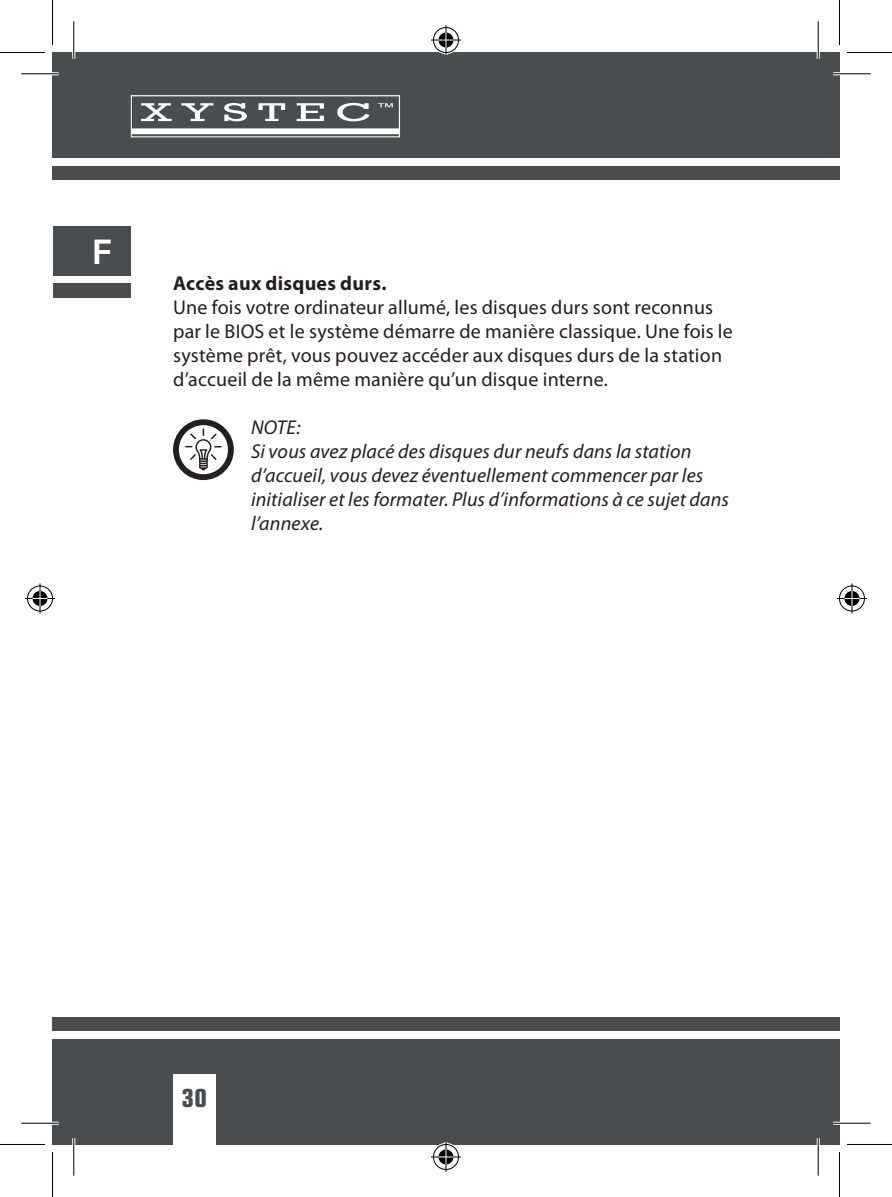
<style>
.page{position:relative;width:892px;height:1197px;background:#fff}
.page>*{position:absolute;margin:0;border:0;box-sizing:border-box;transform-origin:0 0}
.t1{font:600 32.5px "Eurostile";color:#fff}
.t2{font:700 condensed 25px "Eurostile";color:#4b4c4d}
.t3{font:20px/24px "Myriad Pro";letter-spacing:.01em;color:#231f20}
.t4{font:italic 20px/24px "Myriad Pro";letter-spacing:.01em;color:#231f20}
.t5{font:700 20px "Myriad Pro";letter-spacing:.015em;color:#231f20}
</style>
<div class="page">
<div style="left:53px;top:1016px;width:765px;height:128px;background:#4b4c4d"></div>
<div style="left:53px;top:1030px;width:765px;height:8px;background:#fff"></div>
<div style="left:52px;top:52px;width:766px;height:128px;background:#4b4c4d"></div>
<div style="left:52px;top:159px;width:766px;height:7px;background:#fff"></div>
<div style="left:173px;top:1073px;width:42px;height:71px;background:#fff"></div>
<svg style="left:130px;top:95px;width:270px;height:43px"></svg>
<div style="left:52px;top:226px;width:78px;height:50px;background:#4b4c4d"></div>
<div style="left:52px;top:283px;width:78px;height:14px;background:#4b4c4d"></div>
<div style="left:818px;top:1016px;width:21px;height:128px;background:#4b4c4d"></div>
<div style="left:818px;top:1030px;width:21px;height:8px;background:#fff"></div>
<div style="left:818px;top:52px;width:21px;height:128px;background:#4b4c4d"></div>
<div style="left:818px;top:159px;width:21px;height:7px;background:#fff"></div>
<svg style="left:173px;top:419px;width:61px;height:61px"></svg>
<hr style="left:21px;top:72px;width:38px;height:3px;background:#fff">
<hr style="left:833px;top:72px;width:37px;height:3px;background:#fff">
<hr style="left:21px;top:1121px;width:38px;height:3px;background:#fff">
<hr style="left:833px;top:1121px;width:37px;height:3px;background:#fff">
<hr style="left:72px;top:21px;width:3px;height:38px;background:#fff">
<hr style="left:72px;top:1138px;width:3px;height:37px;background:#fff">
<hr style="left:816px;top:21px;width:3px;height:38px;background:#fff">
<hr style="left:816px;top:1138px;width:3px;height:37px;background:#fff">
<hr style="left:21px;top:73px;width:38px;height:1px;background:#000">
<hr style="left:833px;top:73px;width:37px;height:1px;background:#000">
<hr style="left:21px;top:1122px;width:38px;height:1px;background:#000">
<hr style="left:833px;top:1122px;width:37px;height:1px;background:#000">
<hr style="left:73px;top:21px;width:1px;height:38px;background:#000">
<hr style="left:73px;top:1138px;width:1px;height:37px;background:#000">
<hr style="left:817px;top:21px;width:1px;height:38px;background:#000">
<hr style="left:817px;top:1138px;width:1px;height:37px;background:#000">
<hr style="left:0;top:52px;width:45px;height:1px;background:#000">
<hr style="left:847px;top:52px;width:45px;height:1px;background:#000">
<hr style="left:0;top:1143px;width:45px;height:1px;background:#000">
<hr style="left:847px;top:1143px;width:45px;height:1px;background:#000">
<hr style="left:52px;top:0;width:1px;height:45px;background:#000">
<hr style="left:52px;top:1151px;width:1px;height:45px;background:#000">
<hr style="left:839px;top:0;width:1px;height:45px;background:#000">
<hr style="left:839px;top:1151px;width:1px;height:45px;background:#000">
<div style="left:432px;top:26px;width:28px;height:28px;border:3px solid #fff;border-radius:50%"></div>
<svg style="left:431px;top:38px;width:30px;height:4px"></svg>
<hr style="left:444px;top:25px;width:3px;height:30px;background:#fff">
<div style="left:437px;top:31px;width:18px;height:18px;border:3px solid #fff;border-radius:50%"></div>
<div style="left:433px;top:27px;width:26px;height:26px;border:1px solid #000;border-radius:50%"></div>
<hr style="left:431px;top:40px;width:30px;height:1px;background:#000">
<hr style="left:445px;top:25px;width:1px;height:30px;background:#000">
<svg style="left:438px;top:33px;width:15px;height:15px"></svg>
<div style="left:432px;top:1142px;width:28px;height:28px;border:3px solid #fff;border-radius:50%"></div>
<hr style="left:431px;top:1155px;width:30px;height:3px;background:#fff">
<hr style="left:444px;top:1141px;width:3px;height:30px;background:#fff">
<div style="left:437px;top:1147px;width:18px;height:18px;border:3px solid #fff;border-radius:50%"></div>
<div style="left:433px;top:1144px;width:26px;height:25px;border:1px solid #000;border-radius:50%"></div>
<hr style="left:431px;top:1156px;width:30px;height:1px;background:#000">
<hr style="left:445px;top:1141px;width:1px;height:30px;background:#000">
<svg style="left:438px;top:1149px;width:15px;height:15px"></svg>
<div style="left:26px;top:584px;width:28px;height:28px;border:3px solid #fff;border-radius:50%"></div>
<hr style="left:25px;top:597px;width:30px;height:3px;background:#fff">
<svg style="left:38px;top:583px;width:4px;height:30px"></svg>
<div style="left:31px;top:589px;width:18px;height:18px;border:3px solid #fff;border-radius:50%"></div>
<div style="left:27px;top:585px;width:26px;height:26px;border:1px solid #000;border-radius:50%"></div>
<hr style="left:25px;top:598px;width:30px;height:1px;background:#000">
<hr style="left:40px;top:583px;width:1px;height:30px;background:#000">
<svg style="left:33px;top:591px;width:15px;height:15px"></svg>
<div style="left:838px;top:584px;width:28px;height:28px;border:3px solid #fff;border-radius:50%"></div>
<hr style="left:837px;top:597px;width:30px;height:3px;background:#fff">
<hr style="left:850px;top:583px;width:3px;height:30px;background:#fff">
<div style="left:843px;top:589px;width:18px;height:18px;border:3px solid #fff;border-radius:50%"></div>
<div style="left:839px;top:585px;width:25px;height:26px;border:1px solid #000;border-radius:50%"></div>
<hr style="left:837px;top:598px;width:30px;height:1px;background:#000">
<hr style="left:851px;top:583px;width:1px;height:30px;background:#000">
<svg style="left:844px;top:591px;width:15px;height:15px"></svg>
<h1 class="t1" style="left:93px;top:232px;width:20px">F</h1>
<p class="t5" style="left:173px;top:272px;width:215px">Accès aux disques durs.</p>
<p class="t3" style="left:173px;top:295px;width:561px">Une fois votre ordinateur allumé, les disques durs sont reconnus par le BIOS et le système démarre de manière classique. Une fois le système prêt, vous pouvez accéder aux disques durs de la station d’accueil de la même manière qu’un disque interne.</p>
<p class="t4" style="left:251px;top:416px;width:479px">NOTE:<br>Si vous avez placé des disques dur neufs dans la station d’accueil, vous devez éventuellement commencer par les initialiser et les formater. Plus d’informations à ce sujet dans l’annexe.</p>
<p class="t2" style="left:182px;top:1082px;width:27px">30</p>
</div>
